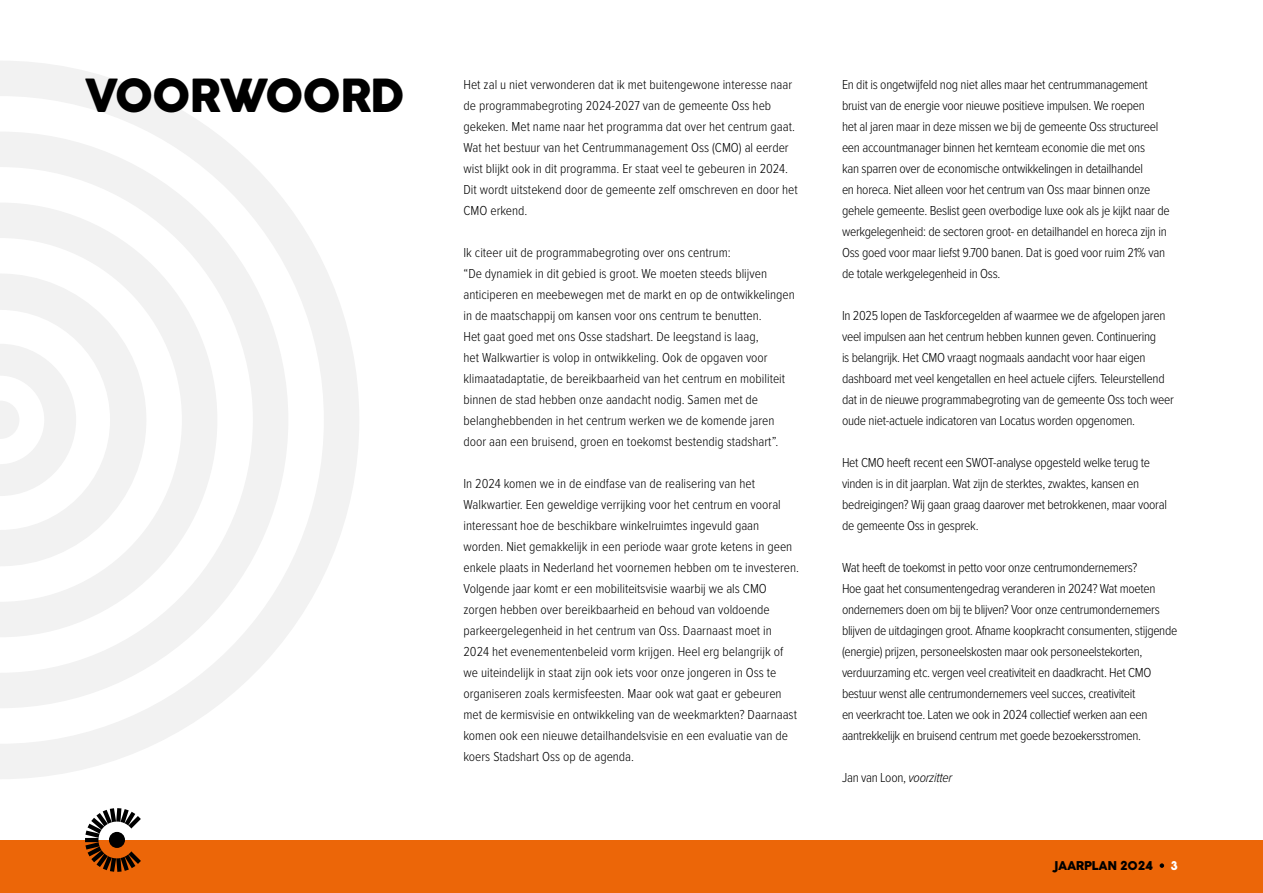
<style>
.page{position:relative;width:1263px;height:893px;background:#fff}
.page>*{position:absolute;margin:0;border:0;box-sizing:border-box;transform-origin:0 0}
.t1{font:45px "Cocogoose Pro";letter-spacing:-.025em;color:#000}
.t2{font:300 13.5px/21px "Proxima Nova Cond";letter-spacing:-.02em;color:#000}
.t3{font:300 13.5px/21px "Proxima Nova Cond";color:#000}
.t4{font:12px "Cocogoose Pro";letter-spacing:-.025em;color:#000}
.t5{font:12px "Cocogoose Pro";color:#fff}
.s1{font-style:italic}
</style>
<div class="page">
<div style="left:0;top:840px;width:1263px;height:53px;background:#ec6608"></div>
<svg style="left:85px;top:808px;width:56px;height:64px"></svg>
<div style="left:109px;top:832px;width:16px;height:16px;background:#000;border-radius:50%"></div>
<svg style="left:1159px;top:863px;width:5px;height:5px"></svg>
<svg style="left:0;top:61px;width:359px;height:718px"></svg>
<svg style="left:0;top:132px;width:288px;height:576px"></svg>
<svg style="left:0;top:203px;width:217px;height:434px;fill:#f2f2f2"></svg>
<svg style="left:0;top:273px;width:146px;height:293px"></svg>
<h1 class="t1" style="left:85px;top:65px;width:321px">VOORWOORD</h1>
<p class="t3" style="left:463px;top:73px;width:336px">Het zal u niet verwonderen dat ik met buitengewone interesse naar de programmabegroting 2024-2027 van de gemeente Oss heb gekeken. Met name naar het programma dat over het centrum gaat.<br>Wat het bestuur van het Centrummanagement Oss (CMO) al eerder wist blijkt ook in dit programma. Er staat veel te gebeuren in 2024.<br>Dit wordt uitstekend door de gemeente zelf omschreven en door het CMO erkend.</p>
<p class="t3" style="left:463px;top:241px;width:333px">Ik citeer uit de programmabegroting over ons centrum:<br>“De dynamiek in dit gebied is groot. We moeten steeds blijven anticiperen en meebewegen met de markt en op de ontwikkelingen in de maatschappij om kansen voor ons centrum te benutten.<br>Het gaat goed met ons Osse stadshart. De leegstand is laag,<br>het Walkwartier is volop in ontwikkeling. Ook de opgaven voor klimaatadaptatie, de bereikbaarheid van het centrum en mobiliteit binnen de stad hebben onze aandacht nodig. Samen met de belanghebbenden in het centrum werken we de komende jaren door aan een bruisend, groen en toekomst bestendig stadshart”.</p>
<p class="t3" style="left:463px;top:472px;width:337px">In 2024 komen we in de eindfase van de realisering van het Walkwartier. Een geweldige verrijking voor het centrum en vooral interessant hoe de beschikbare winkelruimtes ingevuld gaan worden. Niet gemakkelijk in een periode waar grote ketens in geen enkele plaats in Nederland het voornemen hebben om te investeren.<br>Volgende jaar komt er een mobiliteitsvisie waarbij we als CMO zorgen hebben over bereikbaarheid en behoud van voldoende parkeergelegenheid in het centrum van Oss. Daarnaast moet in 2024 het evenementenbeleid vorm krijgen. Heel erg belangrijk of we uiteindelijk in staat zijn ook iets voor onze jongeren in Oss te organiseren zoals kermisfeesten. Maar ook wat gaat er gebeuren met de kermisvisie en ontwikkeling van de weekmarkten? Daarnaast komen ook een nieuwe detailhandelsvisie en een evaluatie van de koers Stadshart Oss op de agenda.</p>
<p class="t2" style="left:842px;top:73px;width:329px">En dit is ongetwijfeld nog niet alles maar het centrummanagement bruist van de energie voor nieuwe positieve impulsen. We roepen<br>het al jaren maar in deze missen we bij de gemeente Oss structureel een accountmanager binnen het kernteam economie die met ons<br>kan sparren over de economische ontwikkelingen in detailhandel<br>en horeca. Niet alleen voor het centrum van Oss maar binnen onze gehele gemeente. Beslist geen overbodige luxe ook als je kijkt naar de werkgelegenheid: de sectoren groot- en detailhandel en horeca zijn in Oss goed voor maar liefst 9.700 banen. Dat is goed voor ruim 21% van de totale werkgelegenheid in Oss.</p>
<p class="t2" style="left:842px;top:305px;width:333px">In 2025 lopen de Taskforcegelden af waarmee we de afgelopen jaren veel impulsen aan het centrum hebben kunnen geven. Continuering<br>is belangrijk. Het CMO vraagt nogmaals aandacht voor haar eigen dashboard met veel kengetallen en heel actuele cijfers. Teleurstellend dat in de nieuwe programmabegroting van de gemeente Oss toch weer oude niet-actuele indicatoren van Locatus worden opgenomen.</p>
<p class="t2" style="left:842px;top:452px;width:326px">Het CMO heeft recent een SWOT-analyse opgesteld welke terug te vinden is in dit jaarplan. Wat zijn de sterktes, zwaktes, kansen en bedreigingen? Wij gaan graag daarover met betrokkenen, maar vooral de gemeente Oss in gesprek.</p>
<p class="t2" style="left:842px;top:557px;width:337px">Wat heeft de toekomst in petto voor onze centrumondernemers?<br>Hoe gaat het consumentengedrag veranderen in 2024? Wat moeten ondernemers doen om bij te blijven? Voor onze centrumondernemers blijven de uitdagingen groot. Afname koopkracht consumenten, stijgende (energie) prijzen, personeelskosten maar ook personeelstekorten, verduurzaming etc. vergen veel creativiteit en daadkracht. Het CMO bestuur wenst alle centrumondernemers veel succes, creativiteit<br>en veerkracht toe. Laten we ook in 2024 collectief werken aan een aantrekkelijk en bruisend centrum met goede bezoekersstromen.</p>
<p class="t2" style="left:842px;top:767px;width:112px">Jan van Loon, <span class="s1">voorzitter</span></p>
<p class="t4" style="left:1053px;top:857px;width:101px">JAARPLAN 2024</p>
<p class="t5" style="left:1171px;top:857px;width:9px">3</p>
</div>
